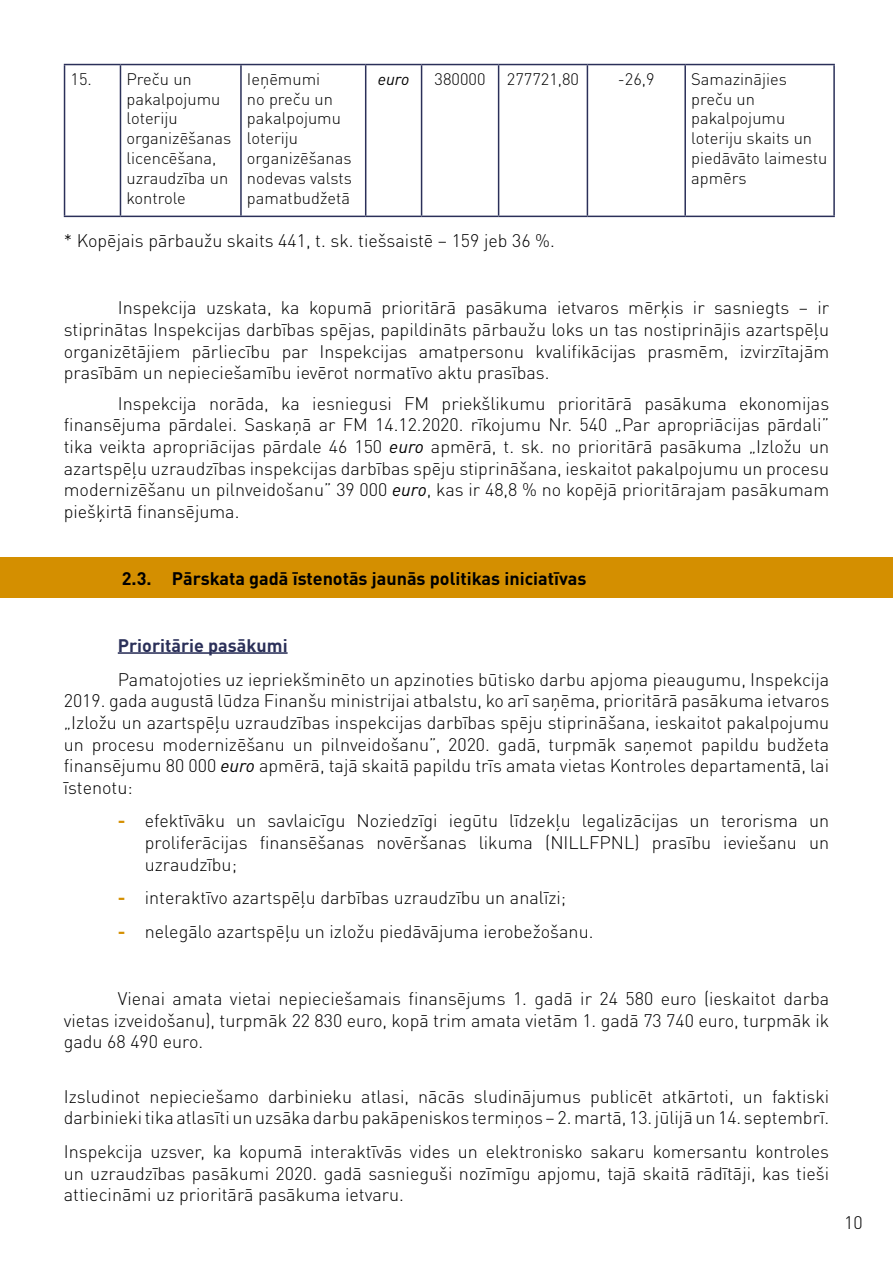
<style>
.page{position:relative;width:893px;height:1263px;background:#fff}
.page>*{position:absolute;margin:0;border:0;box-sizing:border-box;transform-origin:0 0}
.t1{font:300 18px/21.6px "DIN Pro";color:#000;text-align:justify}
.t2{font:700 18px "DIN Pro";color:#000}
.t3{font:700 18px "DIN Pro";color:#2b3059}
.t4{font:300 16.5px/19.8px "DIN Pro";color:#000}
.t5{font:italic 16.5px "DIN Pro";color:#000}
.s1{font-weight:400;font-style:italic}
.s2{font-weight:700;color:#d48f00}
</style>
<div class="page">
<div style="left:0;top:558px;width:893px;height:40px;background:#d48f00"></div>
<hr style="left:118px;top:652px;width:170px;height:2px;background:#2b3059">
<hr style="left:64px;top:64px;width:56px;height:1px;background:#2b3059">
<hr style="left:64px;top:65px;width:1px;height:151px;background:#2b3059">
<hr style="left:120px;top:64px;width:121px;height:1px;background:#2b3059">
<hr style="left:120px;top:65px;width:1px;height:151px;background:#2b3059">
<hr style="left:241px;top:64px;width:125px;height:1px;background:#2b3059">
<hr style="left:240px;top:65px;width:2px;height:151px;background:#2b3059">
<hr style="left:366px;top:64px;width:56px;height:1px;background:#2b3059">
<hr style="left:365px;top:65px;width:1px;height:151px;background:#2b3059">
<hr style="left:422px;top:64px;width:77px;height:1px;background:#2b3059">
<hr style="left:421px;top:65px;width:1px;height:151px;background:#2b3059">
<hr style="left:499px;top:64px;width:88px;height:1px;background:#2b3059">
<hr style="left:498px;top:65px;width:1px;height:151px;background:#2b3059">
<hr style="left:587px;top:64px;width:98px;height:1px;background:#2b3059">
<hr style="left:587px;top:65px;width:1px;height:151px;background:#2b3059">
<hr style="left:685px;top:64px;width:150px;height:1px;background:#2b3059">
<hr style="left:684px;top:65px;width:2px;height:151px;background:#2b3059">
<hr style="left:833px;top:65px;width:2px;height:151px;background:#2b3059">
<hr style="left:64px;top:216px;width:56px;height:1px;background:#2b3059">
<hr style="left:120px;top:216px;width:121px;height:1px;background:#2b3059">
<hr style="left:241px;top:216px;width:125px;height:1px;background:#2b3059">
<hr style="left:366px;top:216px;width:56px;height:1px;background:#2b3059">
<hr style="left:422px;top:216px;width:77px;height:1px;background:#2b3059">
<hr style="left:499px;top:216px;width:88px;height:1px;background:#2b3059">
<hr style="left:587px;top:216px;width:98px;height:1px;background:#2b3059">
<hr style="left:685px;top:216px;width:150px;height:1px;background:#2b3059">
<p class="t4" style="left:126px;top:67px;width:106px;text-indent:-56px">15. Preču un pakalpojumu loteriju organizēšanas licencēšana, uzraudzība un kontrole</p>
<p class="t4" style="left:247px;top:67px;width:107px">Ieņēmumi<br>no preču un pakalpojumu loteriju organizēšanas nodevas valsts pamatbudžetā</p>
<p class="t5" style="left:378px;top:66px;width:33px">euro</p>
<p class="t4" style="left:435px;top:67px;width:52px">380000</p>
<p class="t4" style="left:507px;top:67px;width:74px">277721,80</p>
<p class="t4" style="left:618px;top:67px;width:38px">-26,9</p>
<p class="t4" style="left:691px;top:67px;width:138px">Samazinājies preču un pakalpojumu loteriju skaits un piedāvāto laimestu apmērs</p>
<p class="t1" style="left:64px;top:228px;width:493px">* Kopējais pārbaužu skaits 441, t. sk. tiešsaistē – 159 jeb 36 %.</p>
<p class="t1" style="left:64px;top:295px;width:767px;text-indent:54px">Inspekcija uzskata, ka kopumā prioritārā pasākuma ietvaros mērķis ir sasniegts – ir stiprinātas Inspekcijas darbības spējas, papildināts pārbaužu loks un tas nostiprinājis azartspēļu organizētājiem pārliecību par Inspekcijas amatpersonu kvalifikācijas prasmēm, izvirzītajām prasībām un nepieciešamību ievērot normatīvo aktu prasības.</p>
<p class="t1" style="left:64px;top:391px;width:767px;text-indent:54px">Inspekcija norāda, ka iesniegusi FM priekšlikumu prioritārā pasākuma ekonomijas finansējuma pārdalei. Saskaņā ar FM 14.12.2020. rīkojumu Nr. 540 „Par apropriācijas pārdali” tika veikta apropriācijas pārdale 46 150 <span class="s1">euro</span> apmērā, t. sk. no prioritārā pasākuma „Izložu un azartspēļu uzraudzības inspekcijas darbības spēju stiprināšana, ieskaitot pakalpojumu un procesu modernizēšanu un pilnveidošanu” 39 000 <span class="s1">euro</span>, kas ir 48,8 % no kopējā prioritārajam pasākumam piešķirtā finansējuma.</p>
<p class="t2" style="left:122px;top:563px;width:466px">2.3. Pārskata gadā īstenotās jaunās politikas iniciatīvas</p>
<p class="t3" style="left:118px;top:631px;width:171px">Prioritārie pasākumi</p>
<p class="t1" style="left:64px;top:667px;width:767px;text-indent:54px">Pamatojoties uz iepriekšminēto un apzinoties būtisko darbu apjoma pieaugumu, Inspekcija 2019. gada augustā lūdza Finanšu ministrijai atbalstu, ko arī saņēma, prioritārā pasākuma ietvaros „Izložu un azartspēļu uzraudzības inspekcijas darbības spēju stiprināšana, ieskaitot pakalpojumu un procesu modernizēšanu un pilnveidošanu”, 2020. gadā, turpmāk saņemot papildu budžeta finansējumu 80 000 <span class="s1">euro</span> apmērā, tajā skaitā papildu trīs amata vietas Kontroles departamentā, lai īstenotu:</p>
<p class="t1" style="left:145px;top:808px;width:686px;text-indent:-27px"><span class="s2">-</span> efektīvāku un savlaicīgu Noziedzīgi iegūtu līdzekļu legalizācijas un terorisma un proliferācijas finansēšanas novēršanas likuma (NILLFPNL) prasību ieviešanu un uzraudzību;</p>
<p class="t1" style="left:118px;top:885px;width:450px"><span class="s2">-</span> interaktīvo azartspēļu darbības uzraudzību un analīzi;</p>
<p class="t1" style="left:118px;top:919px;width:477px"><span class="s2">-</span> nelegālo azartspēļu un izložu piedāvājuma ierobežošanu.</p>
<p class="t1" style="left:64px;top:986px;width:767px;text-indent:54px">Vienai amata vietai nepieciešamais finansējums 1. gadā ir 24 580 euro (ieskaitot darba vietas izveidošanu), turpmāk 22 830 euro, kopā trim amata vietām 1. gadā 73 740 euro, turpmāk ik gadu 68 490 euro.</p>
<p class="t1" style="left:64px;top:1084px;width:767px">Izsludinot nepieciešamo darbinieku atlasi, nācās sludinājumus publicēt atkārtoti, un faktiski darbinieki tika atlasīti un uzsāka darbu pakāpeniskos termiņos – 2.martā, 13. jūlijā un 14. septembrī.</p>
<p class="t1" style="left:64px;top:1139px;width:767px">Inspekcija uzsver, ka kopumā interaktīvās vides un elektronisko sakaru komersantu kontroles un uzraudzības pasākumi 2020. gadā sasnieguši nozīmīgu apjomu, tajā skaitā rādītāji, kas tieši attiecināmi uz prioritārā pasākuma ietvaru.</p>
<p class="t1" style="left:844px;top:1210px;width:20px">10</p>
</div>
